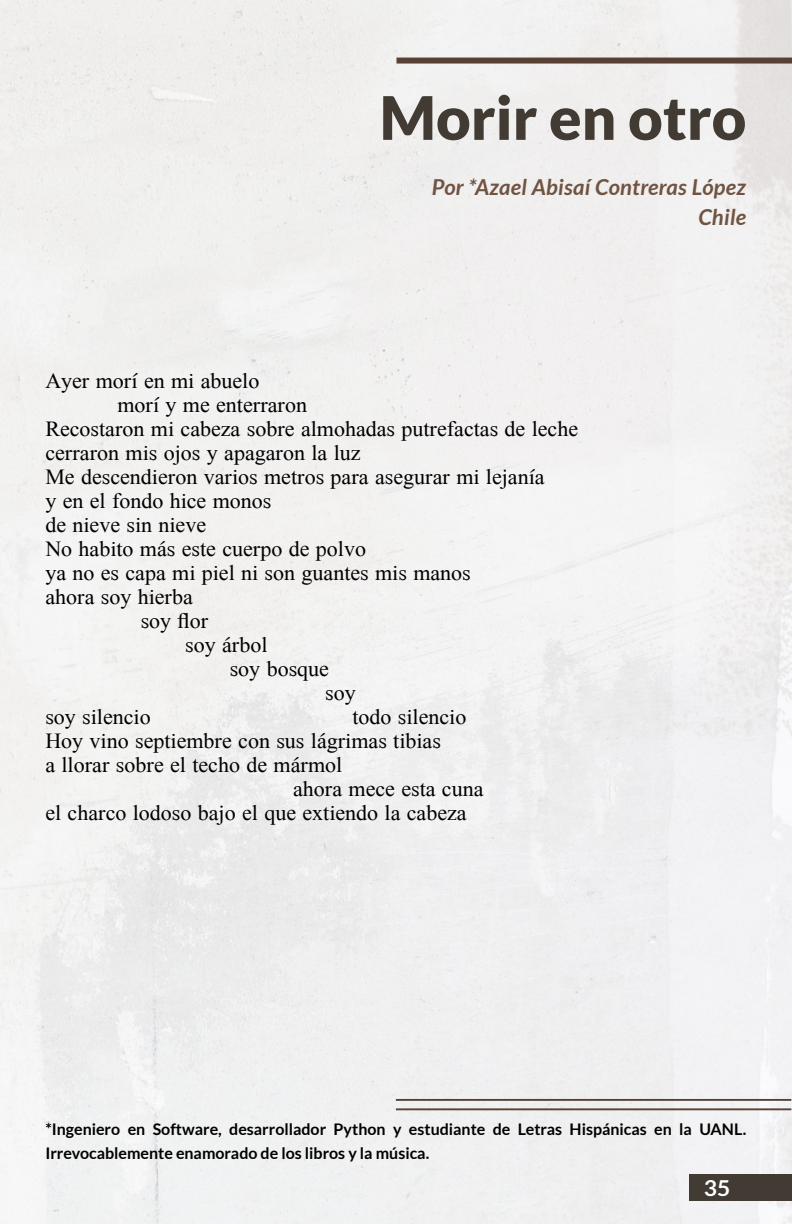
<style>
.page{position:relative;width:792px;height:1224px;background:#fff}
.page>*{position:absolute;margin:0;border:0;box-sizing:border-box;transform-origin:0 0}
.t1{font:900 60px "Lato";color:#413b34}
.t2{font:22px "Doulos SIL";color:#000}
.t3{font:italic 700 22px/30px "Lato";letter-spacing:.01em;color:#705341;text-align:right}
.t4{font:700 22px "Lato";color:#fff;scale:1.04 1}
.t5{font:700 16px/24px "Lato";color:#000}
</style>
<div class="page">
<div style="left:689px;top:1174px;width:103px;height:27px;background:#413b34"></div>
<div style="left:396px;top:58px;width:396px;height:6px;background:#584134"></div>
<hr style="left:396px;top:1099px;width:395px;height:2px;background:#584134">
<hr style="left:396px;top:1108px;width:395px;height:2px;background:#584134">
<h1 class="t1" style="left:380px;top:83px;width:368px">Morir en otro</h1>
<p class="t3" style="left:432px;top:173px;width:316px">Por *Azael Abisaí Contreras López<br>Chile</p>
<p class="t2" style="left:45px;top:367px;width:216px">Ayer morí en mi abuelo</p>
<p class="t2" style="left:117px;top:391px;width:191px">morí y me enterraron</p>
<p class="t2" style="left:45px;top:415px;width:534px">Recostaron mi cabeza sobre almohadas putrefactas de leche</p>
<p class="t2" style="left:45px;top:439px;width:317px">cerraron mis ojos y apagaron la luz</p>
<p class="t2" style="left:45px;top:463px;width:501px">Me descendieron varios metros para asegurar mi lejanía</p>
<p class="t2" style="left:45px;top:487px;width:228px">y en el fondo hice monos</p>
<p class="t2" style="left:45px;top:511px;width:162px">de nieve sin nieve</p>
<p class="t2" style="left:45px;top:535px;width:322px">No habito más este cuerpo de polvo</p>
<p class="t2" style="left:45px;top:559px;width:427px">ya no es capa mi piel ni son guantes mis manos</p>
<p class="t2" style="left:45px;top:583px;width:149px">ahora soy hierba</p>
<p class="t2" style="left:141px;top:607px;width:69px">soy flor</p>
<p class="t2" style="left:185px;top:631px;width:84px">soy árbol</p>
<p class="t2" style="left:230px;top:655px;width:101px">soy bosque</p>
<p class="t2" style="left:325px;top:679px;width:32px">soy</p>
<p class="t2" style="left:45px;top:703px;width:107px">soy silencio</p>
<p class="t2" style="left:352px;top:703px;width:115px">todo silencio</p>
<p class="t2" style="left:45px;top:727px;width:397px">Hoy vino septiembre con sus lágrimas tibias</p>
<p class="t2" style="left:45px;top:751px;width:298px">a llorar sobre el techo de mármol</p>
<p class="t2" style="left:293px;top:775px;width:192px">ahora mece esta cuna</p>
<p class="t2" style="left:45px;top:799px;width:423px">el charco lodoso bajo el que extiendo la cabeza</p>
<p class="t5" style="left:45px;top:1117px;width:703px">*Ingeniero en Software, desarrollador Python y estudiante de Letras Hispánicas en la UANL.<br>Irrevocablemente enamorado de los libros y la música.</p>
<p class="t4" style="left:704px;top:1175px;width:27px">35</p>
</div>
